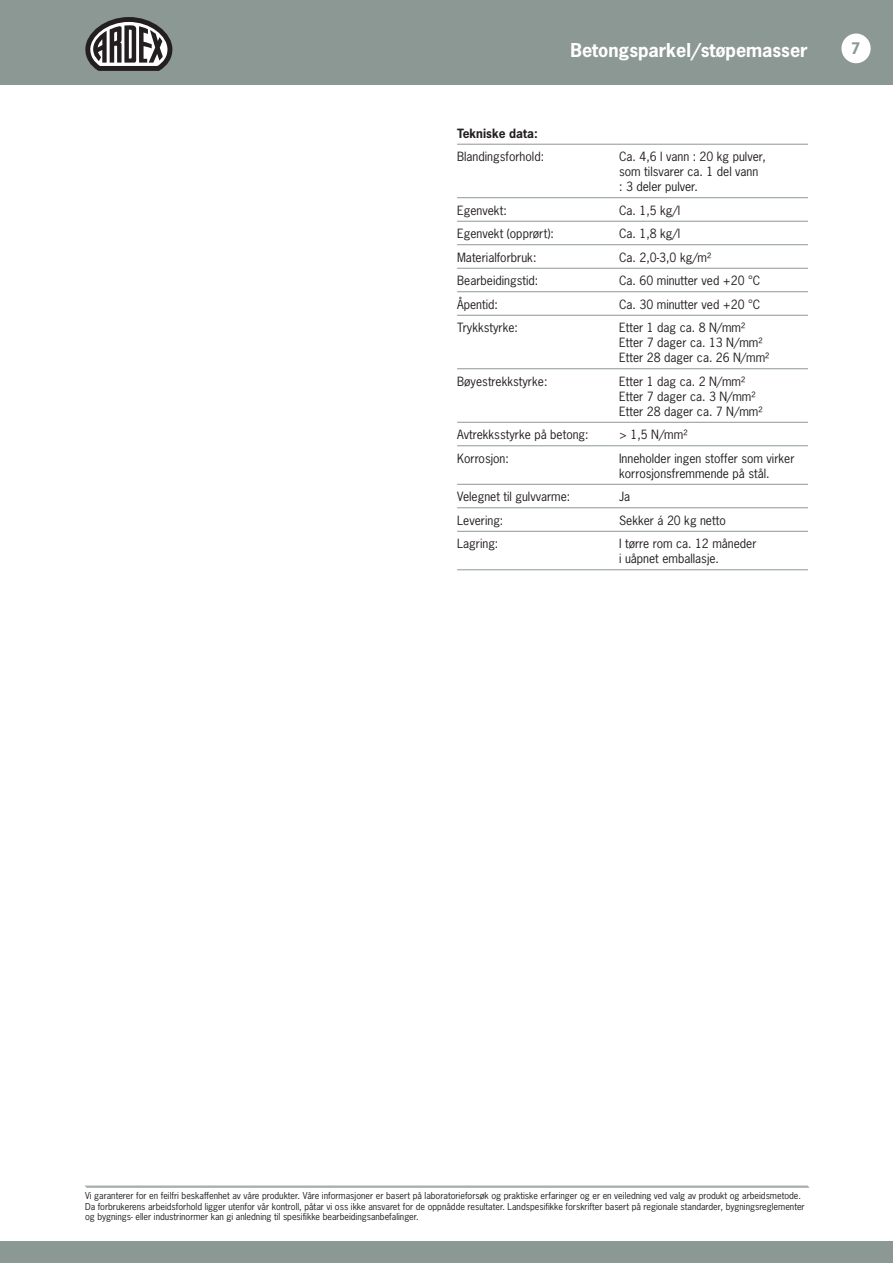
<style>
.page{position:relative;width:893px;height:1263px;background:#fff}
.page>*{position:absolute;margin:0;border:0;box-sizing:border-box;transform-origin:0 0}
.t1{font:700 18px "News Gothic Std";color:#fff}
.t2{font:700 15px "News Gothic Std";color:#8c9893}
.t3{font:12px/15px "News Gothic Std";color:#231f20}
.t4{font:700 12px "News Gothic Std";color:#231f20}
.t5{font:9px/10.5px "News Gothic Std";color:#231f20}
</style>
<div class="page">
<div style="left:0;top:0;width:893px;height:85px;background:#8c9893"></div>
<div style="left:0;top:1242px;width:893px;height:21px;background:#8c9893"></div>
<hr style="left:85px;top:1186px;width:723px;height:1px;background:#8c9893">
<div style="left:841px;top:34px;width:30px;height:29px;background:#fff;border-radius:50%"></div>
<svg style="left:85px;top:17px;width:88px;height:54px"></svg>
<hr style="left:457px;top:144px;width:351px;height:1px;background:#8c9893">
<hr style="left:457px;top:197px;width:351px;height:1px;background:#8c9893">
<hr style="left:457px;top:221px;width:351px;height:1px;background:#8c9893">
<hr style="left:457px;top:244px;width:351px;height:1px;background:#8c9893">
<hr style="left:457px;top:268px;width:351px;height:1px;background:#8c9893">
<hr style="left:457px;top:291px;width:351px;height:1px;background:#8c9893">
<hr style="left:457px;top:315px;width:351px;height:1px;background:#8c9893">
<hr style="left:457px;top:368px;width:351px;height:1px;background:#8c9893">
<hr style="left:457px;top:422px;width:351px;height:1px;background:#8c9893">
<hr style="left:457px;top:445px;width:351px;height:1px;background:#8c9893">
<hr style="left:457px;top:484px;width:351px;height:1px;background:#8c9893">
<hr style="left:457px;top:507px;width:351px;height:1px;background:#8c9893">
<hr style="left:457px;top:531px;width:351px;height:1px;background:#8c9893">
<hr style="left:457px;top:569px;width:351px;height:1px;background:#8c9893">
<hr style="left:86px;top:1187px;width:723px;height:1px;background:#8c9893">
<h1 class="t1" style="left:570px;top:38px;width:239px">Betongsparkel/støpemasser</h1>
<p class="t2" style="left:851px;top:39px;width:11px">7</p>
<p class="t4" style="left:457px;top:125px;width:82px">Tekniske data:</p>
<p class="t3" style="left:457px;top:149px;width:89px">Blandingsforhold:</p>
<p class="t3" style="left:619px;top:149px;width:148px">Ca. 4,6 l vann : 20 kg pulver, som tilsvarer ca. 1 del vann<br>: 3 deler pulver.</p>
<p class="t3" style="left:457px;top:203px;width:51px">Egenvekt:</p>
<p class="t3" style="left:619px;top:203px;width:63px">Ca. 1,5 kg/l</p>
<p class="t3" style="left:457px;top:226px;width:98px">Egenvekt (opprørt):</p>
<p class="t3" style="left:619px;top:226px;width:63px">Ca. 1,8 kg/l</p>
<p class="t3" style="left:457px;top:250px;width:81px">Materialforbruk:</p>
<p class="t3" style="left:619px;top:250px;width:94px">Ca. 2,0-3,0 kg/m²</p>
<p class="t3" style="left:457px;top:273px;width:83px">Bearbeidingstid:</p>
<p class="t3" style="left:619px;top:273px;width:143px">Ca. 60 minutter ved +20 °C</p>
<p class="t3" style="left:457px;top:297px;width:42px">Åpentid:</p>
<p class="t3" style="left:619px;top:297px;width:143px">Ca. 30 minutter ved +20 °C</p>
<p class="t3" style="left:457px;top:320px;width:62px">Trykkstyrke:</p>
<p class="t3" style="left:619px;top:320px;width:152px">Etter 1 dag ca. 8 N/mm²<br>Etter 7 dager ca. 13 N/mm²<br>Etter 28 dager ca. 26 N/mm²</p>
<p class="t3" style="left:457px;top:374px;width:92px">Bøyestrekkstyrke:</p>
<p class="t3" style="left:619px;top:374px;width:145px">Etter 1 dag ca. 2 N/mm²<br>Etter 7 dager ca. 3 N/mm²<br>Etter 28 dager ca. 7 N/mm²</p>
<p class="t3" style="left:457px;top:427px;width:133px">Avtrekksstyrke på betong:</p>
<p class="t3" style="left:619px;top:427px;width:70px">&gt; 1,5 N/mm²</p>
<p class="t3" style="left:457px;top:451px;width:53px">Korrosjon:</p>
<p class="t3" style="left:619px;top:451px;width:177px">Inneholder ingen stoffer som virker korrosjonsfremmende på stål.</p>
<p class="t3" style="left:457px;top:489px;width:115px">Velegnet til gulvvarme:</p>
<p class="t3" style="left:619px;top:489px;width:13px">Ja</p>
<p class="t3" style="left:457px;top:513px;width:48px">Levering:</p>
<p class="t3" style="left:619px;top:513px;width:108px">Sekker á 20 kg netto</p>
<p class="t3" style="left:457px;top:536px;width:43px">Lagring:</p>
<p class="t3" style="left:619px;top:536px;width:139px">I tørre rom ca. 12 måneder i uåpnet emballasje.</p>
<p class="t5" style="left:85px;top:1191px;width:721px">Vi garanterer for en feilfri beskaffenhet av våre produkter. Våre informasjoner er basert på laboratorieforsøk og praktiske erfaringer og er en veiledning ved valg av produkt og arbeidsmetode.<br>Da forbrukerens arbeidsforhold ligger utenfor vår kontroll, påtar vi oss ikke ansvaret for de oppnådde resultater. Landspesifikke forskrifter basert på regionale standarder, bygningsreglementer og bygnings- eller industrinormer kan gi anledning til spesifikke bearbeidingsanbefalinger.</p>
</div>
